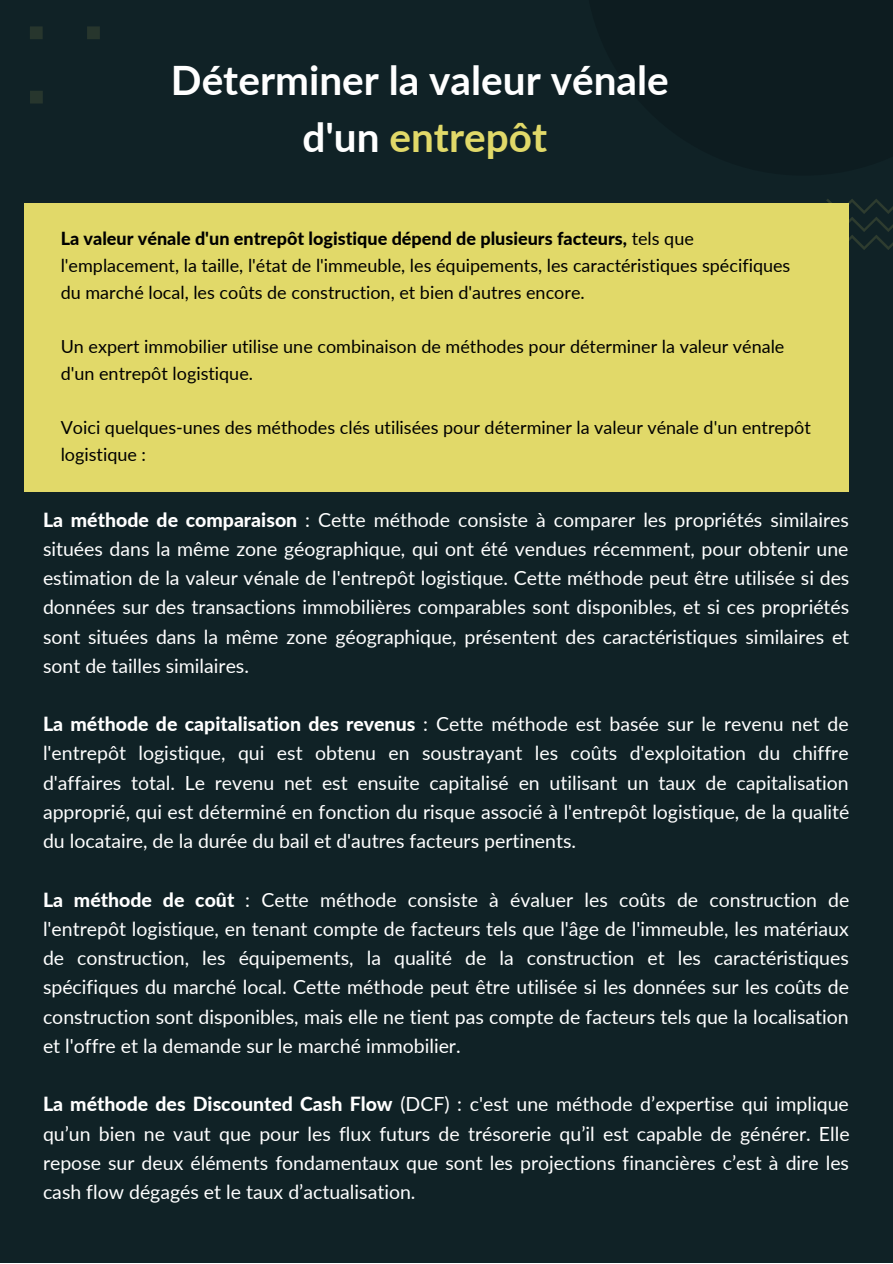
<style>
.page{position:relative;width:893px;height:1264px;background:#fff}
.page>*{position:absolute;margin:0;border:0;box-sizing:border-box;transform-origin:0 0}
.t1{font:700 40.5px "Lato";color:#fff}
.t2{font:700 40.5px "Lato";color:#e1d969}
.t3{font:19.5px/29.2px "Lato";color:#fff;text-align:justify}
.t4{font:18px/27px "Lato";color:#000}
.s1{color:#fff}
.s2{font-weight:800}
</style>
<div class="page">
<div style="left:0;top:0;width:892px;height:1262px;background:#102226"></div>
<div style="left:25px;top:203px;width:823px;height:288px;background:#e1d969"></div>
<div style="left:584px;top:0;width:308px;height:176px;background:#0d1c20"></div>
<svg style="left:826px;top:199px;width:66px;height:51px"></svg>
<svg style="left:30px;top:26px;width:70px;height:77px"></svg>
<p class="t1" style="left:171px;top:55px;width:499px">Déterminer la valeur vénale</p>
<p class="t2" style="left:302px;top:112px;width:246px"><span class="s1">d'un</span> entrepôt</p>
<p class="t4" style="left:61px;top:224px;width:731px"><span class="s2">La valeur vénale d'un entrepôt logistique dépend de plusieurs facteurs,</span> tels que l'emplacement, la taille, l'état de l'immeuble, les équipements, les caractéristiques spécifiques du marché local, les coûts de construction, et bien d'autres encore.</p>
<p class="t4" style="left:61px;top:332px;width:725px">Un expert immobilier utilise une combinaison de méthodes pour déterminer la valeur vénale d'un entrepôt logistique.</p>
<p class="t4" style="left:61px;top:413px;width:751px">Voici quelques-unes des méthodes clés utilisées pour déterminer la valeur vénale d'un entrepôt logistique :</p>
<p class="t3" style="left:43px;top:504px;width:807px"><span class="s2">La méthode de comparaison</span> : Cette méthode consiste à comparer les propriétés similaires situées dans la même zone géographique, qui ont été vendues récemment, pour obtenir une estimation de la valeur vénale de l'entrepôt logistique. Cette méthode peut être utilisée si des données sur des transactions immobilières comparables sont disponibles, et si ces propriétés sont situées dans la même zone géographique, présentent des caractéristiques similaires et sont de tailles similaires.</p>
<p class="t3" style="left:43px;top:709px;width:808px"><span class="s2">La méthode de capitalisation des revenus</span> : Cette méthode est basée sur le revenu net de l'entrepôt logistique, qui est obtenu en soustrayant les coûts d'exploitation du chiffre d'affaires total. Le revenu net est ensuite capitalisé en utilisant un taux de capitalisation approprié, qui est déterminé en fonction du risque associé à l'entrepôt logistique, de la qualité du locataire, de la durée du bail et d'autres facteurs pertinents.</p>
<p class="t3" style="left:43px;top:884px;width:808px"><span class="s2">La méthode de coût</span> : Cette méthode consiste à évaluer les coûts de construction de l'entrepôt logistique, en tenant compte de facteurs tels que l'âge de l'immeuble, les matériaux de construction, les équipements, la qualité de la construction et les caractéristiques spécifiques du marché local. Cette méthode peut être utilisée si les données sur les coûts de construction sont disponibles, mais elle ne tient pas compte de facteurs tels que la localisation et l'offre et la demande sur le marché immobilier.</p>
<p class="t3" style="left:43px;top:1089px;width:808px"><span class="s2">La méthode des Discounted Cash Flow</span> (DCF) : c'est une méthode d’expertise qui implique qu’un bien ne vaut que pour les flux futurs de trésorerie qu’il est capable de générer. Elle repose sur deux éléments fondamentaux que sont les projections financières c’est à dire les cash flow dégagés et le taux d’actualisation.</p>
</div>
